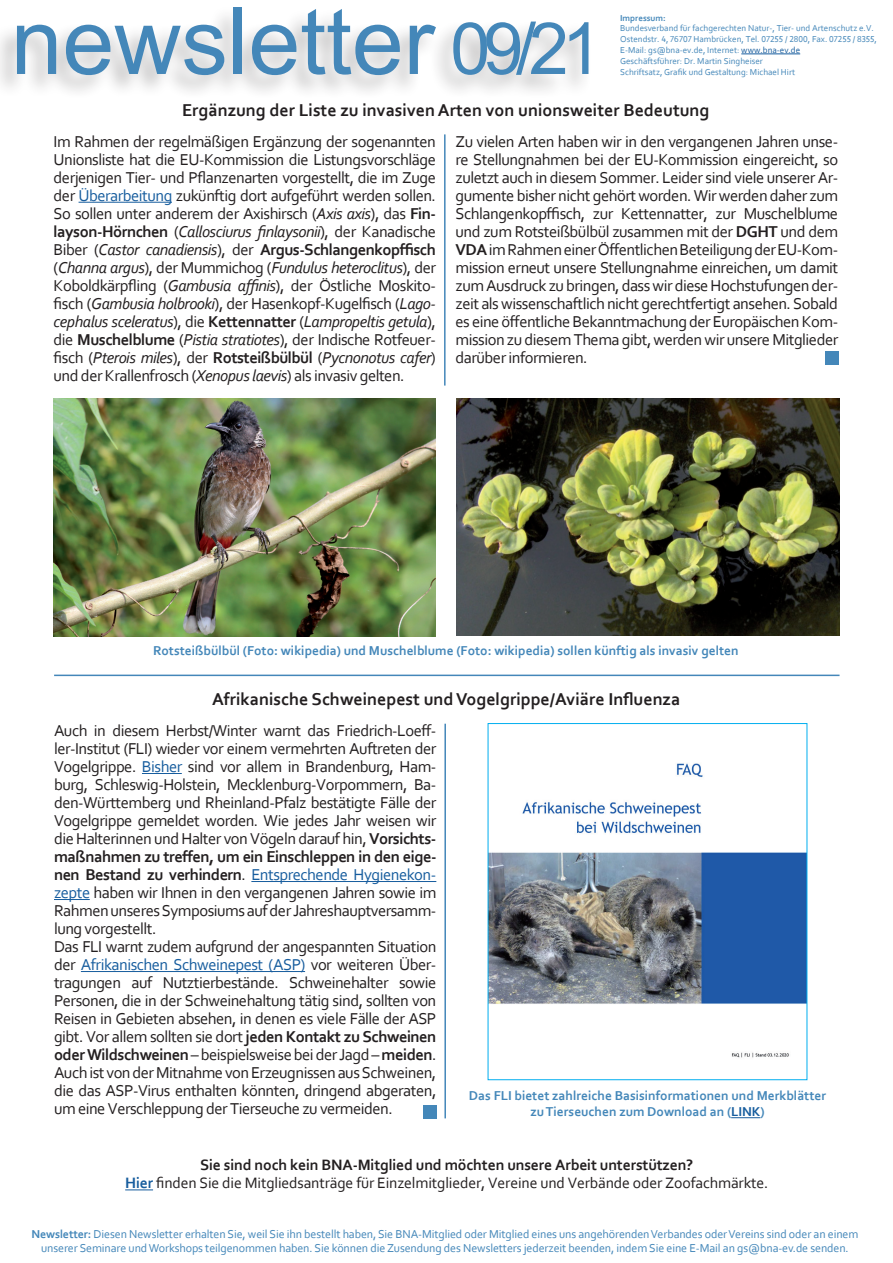
<style>
.page{position:relative;width:893px;height:1263px;background:#fff}
.page>*{position:absolute;margin:0;border:0;box-sizing:border-box;transform-origin:0 0}
.t1{font:93px "Arial";color:#4487b9}
.t2{font:700 18px "Corbel";color:#231f20}
.t3{font:16.5px/18px "Corbel";letter-spacing:-.03em;color:#231f20;text-align:justify}
.t4{font:15.75px/18px "Corbel";letter-spacing:-.01em;color:#231f20;text-align:center}
.t5{font:700 13.5px/16.2px "Corbel";color:#4487b9;text-align:center}
.t6{font:12px/14.4px "Corbel";letter-spacing:-.01em;color:#4487b9;text-align:center}
.t7{font:9px/10.8px "Corbel";color:#4487b9}
.t8{font:700 9px "Corbel";color:#4487b9}
.s1{font-size:72px}
.s2{color:#175d9e}
.s3{font-style:italic}
.s4{font-weight:700}
.s5{font-weight:700;color:#175d9e}
</style>
<div class="page">
<div style="left:0;top:5px;width:592px;height:95px;background:#231f20;opacity:.28"></div>
<hr style="left:741px;top:54px;width:59px;height:1px;background:#175d9e">
<svg style="left:125px;top:1189px;width:28px;height:1px"></svg>
<hr style="left:54px;top:675px;width:785px;height:1px;background:#4487b9">
<hr style="left:444px;top:134px;width:2px;height:252px;background:#4487b9">
<hr style="left:79px;top:202px;width:93px;height:1px;background:#175d9e">
<div style="left:825px;top:351px;width:14px;height:13px;background:#4487b9"></div>
<hr style="left:444px;top:724px;width:2px;height:394px;background:#4487b9">
<hr style="left:142px;top:773px;width:40px;height:1px;background:#175d9e">
<hr style="left:251px;top:881px;width:185px;height:1px;background:#175d9e">
<hr style="left:54px;top:899px;width:36px;height:1px;background:#175d9e">
<hr style="left:81px;top:971px;width:224px;height:1px;background:#175d9e">
<div style="left:423px;top:1105px;width:14px;height:13px;background:#4487b9"></div>
<img style="left:490px;top:763px;width:315px;height:295px">
<div style="left:488px;top:723px;width:319px;height:357px;border:1px solid #00aeef"></div>
<svg style="left:731px;top:1117px;width:29px;height:1px"></svg>
<img style="left:53px;top:398px;width:383px;height:238px">
<img style="left:457px;top:398px;width:382px;height:238px">
<h1 class="t1" style="left:11px;top:-23px;width:592px">newsletter <span class="s1">09/21</span></h1>
<p class="t8" style="left:620px;top:12px;width:47px">Impressum:</p>
<p class="t7" style="left:620px;top:23px;width:258px">Bundesverband für fachgerechten Natur-, Tier- und Artenschutz e.V.<br>Ostendstr. 4, 76707 Hambrücken, Tel. 07255 / 2800, Fax. 07255 / 8355, E-Mail: gs@bna-ev.de, Internet: <span class="s2">www.bna-ev.de<br></span>Geschäftsführer: Dr. Martin Singheiser<br>Schriftsatz, Grafik und Gestaltung: Michael Hirt</p>
<p class="t2" style="left:182px;top:99px;width:529px">Ergänzung der Liste zu invasiven Arten von unionsweiter Bedeutung</p>
<p class="t3" style="left:54px;top:132px;width:384px">Im Rahmen der regelmäßigen Ergänzung der sogenannten Unionsliste hat die EU-Kommission die Listungsvorschläge derjenigen Tier- und Pflanzenarten vorgestellt, die im Zuge der <span class="s2">Überarbeitung</span> zukünftig dort aufgeführt werden sollen.<br>So sollen unter anderem der Axishirsch (<span class="s3">Axis axis</span>), das <span class="s4">Fin&shy;layson-Hörnchen</span> (<span class="s3">Callosciurus finlaysonii</span>), der Kanadische Biber (<span class="s3">Castor canadiensis</span>), der <span class="s4">Argus-Schlangenkopffisch </span>(<span class="s3">Channa argus</span>), der Mummichog (<span class="s3">Fundulus heteroclitus</span>), der Koboldkärpfling (<span class="s3">Gambusia affinis</span>), der Östliche Moskito&shy;fisch (<span class="s3">Gambusia holbrooki</span>), der Hasenkopf-Kugelfisch (<span class="s3">Lago&shy;cephalus sceleratus</span>), die <span class="s4">Kettennatter</span> (<span class="s3">Lampropeltis getula</span>), die <span class="s4">Muschelblume</span> (<span class="s3">Pistia stratiotes</span>), der Indische Rotfeuer&shy;fisch (<span class="s3">Pterois miles</span>), der <span class="s4">Rotsteißbülbül</span> (<span class="s3">Pycnonotus cafer</span>) und der Krallenfrosch (<span class="s3">Xenopus laevis</span>) als invasiv gelten.</p>
<p class="t3" style="left:456px;top:132px;width:384px">Zu vielen Arten haben wir in den vergangenen Jahren unse&shy;re Stellungnahmen bei der EU-Kommission eingereicht, so zuletzt auch in diesem Sommer. Leider sind viele unserer Ar&shy;gumente bisher nicht gehört worden. Wir werden daher zum Schlangenkopffisch, zur Kettennatter, zur Muschelblume und zum Rotsteißbülbül zusammen mit der <span class="s4">DGHT</span> und dem <span class="s4">VDA</span> im Rahmen einer Öffentlichen Beteiligung der EU-Kom&shy;mission erneut unsere Stellungnahme einreichen, um damit zum Ausdruck zu bringen, dass wir diese Hochstufungen der&shy;zeit als wissenschaftlich nicht gerechtfertigt ansehen. Sobald es eine öffentliche Bekanntmachung der Europäischen Kom&shy;mission zu diesem Thema gibt, werden wir unsere Mitglieder darüber informieren.</p>
<p class="t5" style="left:153px;top:642px;width:587px">Rotsteißbülbül (Foto: wikipedia) und Muschelblume (Foto: wikipedia) sollen künftig als invasiv gelten</p>
<p class="t2" style="left:212px;top:688px;width:470px">Afrikanische Schweinepest und Vogelgrippe/Aviäre Influenza</p>
<p class="t3" style="left:54px;top:721px;width:384px;text-align:left">Auch in diesem Herbst/Winter warnt das Friedrich-Loeff&shy;ler-Institut (FLI) wieder vor einem vermehrten Auftreten der Vogelgrippe. <span class="s2">Bisher</span> sind vor allem in Brandenburg, Ham&shy;burg, Schleswig-Holstein, Mecklenburg-Vorpommern, Ba&shy;den-Württemberg und Rheinland-Pfalz bestätigte Fälle der Vogelgrippe gemeldet worden. Wie jedes Jahr weisen wir die Halterinnen und Halter von Vögeln darauf hin, <span class="s4">Vorsichts&shy;maßnahmen zu treffen, um ein Einschleppen in den eige&shy;nen Bestand zu verhindern</span>. <span class="s2">Entsprechende Hygienekon&shy;zepte</span> haben wir Ihnen in den vergangenen Jahren sowie im Rahmen unseres Symposiums auf der Jahreshauptversamm&shy;lung vorgestellt.<br>Das FLI warnt zudem aufgrund der angespannten Situation der <span class="s2">Afrikanischen Schweinepest (ASP)</span> vor weiteren Über&shy;tragungen auf Nutztierbestände. Schweinehalter sowie Personen, die in der Schweinehaltung tätig sind, sollten von Reisen in Gebieten absehen, in denen es viele Fälle der ASP gibt. Vor allem sollten sie dort <span class="s4">jeden Kontakt zu Schweinen oder Wildschweinen</span> – beispielsweise bei der Jagd – <span class="s4">meiden</span>.<br>Auch ist von der Mitnahme von Erzeugnissen aus Schweinen, die das ASP-Virus enthalten könnten, dringend abgeraten, um eine Verschleppung der Tierseuche zu vermeiden.</p>
<p class="t5" style="left:469px;top:1087px;width:359px">Das FLI bietet zahlreiche Basisinformationen und Merkblätter zu Tierseuchen zum Download an (<span class="s2">LINK</span>)</p>
<p class="t4" style="left:125px;top:1156px;width:645px"><span class="s4">Sie sind noch kein BNA-Mitglied und möchten unsere Arbeit unterstützen?<br></span><span class="s5">Hier</span> finden Sie die Mitgliedsanträge für Einzelmitglieder, Vereine und Verbände oder Zoofachmärkte.</p>
<p class="t6" style="left:32px;top:1226px;width:828px"><span class="s4">Newsletter:</span> Diesen Newsletter erhalten Sie, weil Sie ihn bestellt haben, Sie BNA-Mitglied oder Mitglied eines uns angehörenden Verbandes oder Vereins sind oder an einem unserer Seminare und Workshops teilgenommen haben. Sie können die Zusendung des Newsletters jederzeit beenden, indem Sie eine E-Mail an gs@bna-ev.de senden.</p>
</div>
